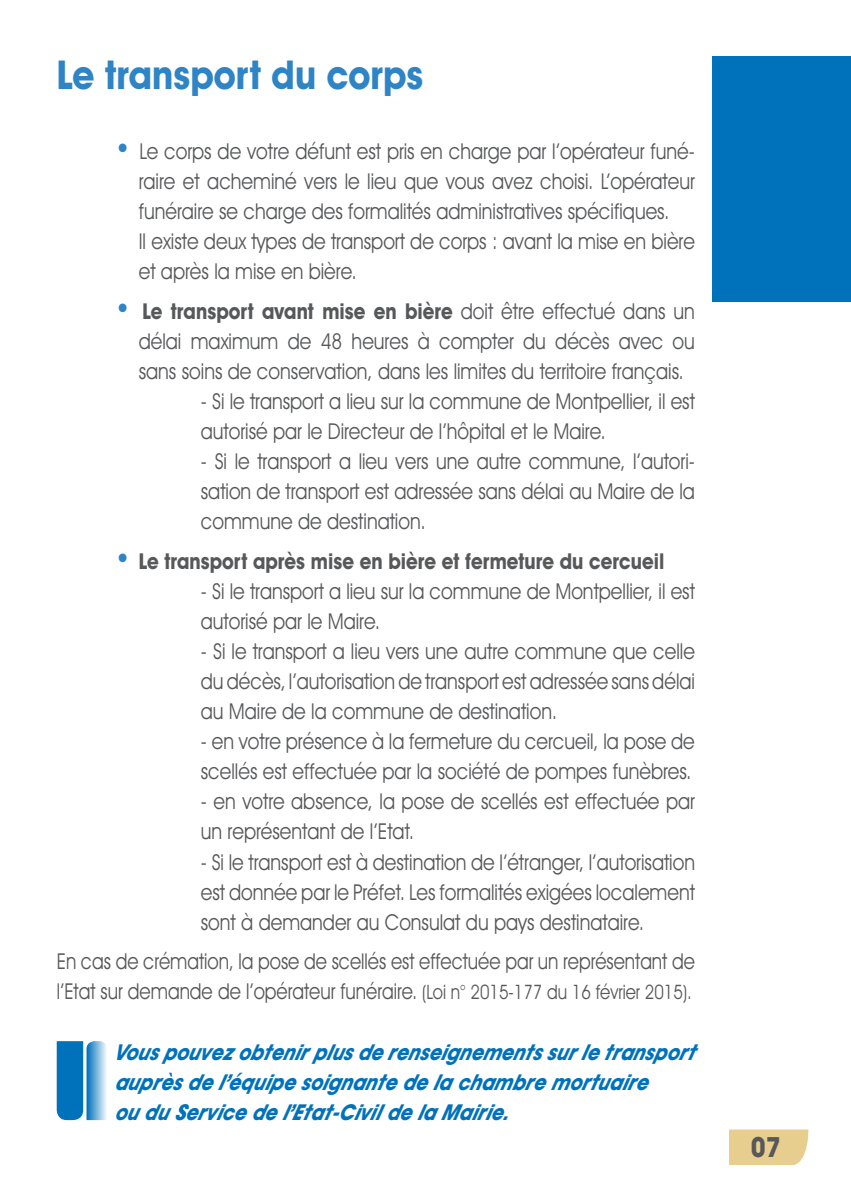
<style>
.page{position:relative;width:851px;height:1191px;background:#fff}
.page>*{position:absolute;margin:0;border:0;box-sizing:border-box;transform-origin:0 0}
.t1{font:700 40px "Avant Garde IT Cby BT";color:#2e84c5;scale:.9 1}
.t2{font:700 28px "Avant Garde IT Cby BT";color:#57585a;scale:.9 1}
.t3{font:22px/30px "Avant Garde IT Cby BT";color:#57585a;scale:.87 1}
.t4{font:22px/30px "Avant Garde IT Cby BT";color:#57585a;scale:.84 1}
.t5{font:italic 700 22px/30px "Avant Garde IT Cby BT";color:#0072bc;scale:.9 1}
.t6{font:700 22px "Avant Garde IT Cby BT";color:#57585a;scale:.87 1}
.s1{font-weight:700;font-size:30px;color:#2e84c5}
.s2{font-weight:700}
.s3{font-size:30px;color:#2e84c5}
.s4{font-size:20px}
</style>
<div class="page">
<div style="left:729px;top:1129px;width:79px;height:36px;background:#e8ce8e"></div>
<div style="left:712px;top:57px;width:138px;height:245px;background:#0072bc"></div>
<svg style="left:57px;top:1041px;width:49px;height:79px;background:#4296cd"></svg>
<h1 class="t1" style="left:57px;top:51px;width:409px">Le transport du corps</h1>
<p class="t3" style="left:139px;top:136px;width:640px;text-indent:-24px"><span class="s1">•</span> Le corps de votre défunt est pris en charge par l’opérateur funé&shy;raire et acheminé vers le lieu que vous avez choisi. L’opérateur funéraire se charge des formalités administratives spécifiques.<br>Il existe deux types de transport de corps : avant la mise en bière et après la mise en bière.</p>
<p class="t3" style="left:139px;top:296px;width:640px;text-align:justify;text-indent:-24px"><span class="s1">•</span> <span class="s2">Le transport avant mise en bière</span> doit être effectué dans un délai maximum de 48 heures à compter du décès avec ou sans soins de conservation, dans les limites du territoire français.</p>
<p class="t3" style="left:201px;top:386px;width:569px">- Si le transport a lieu sur la commune de Montpellier, il est autorisé par le Directeur de l’hôpital et le Maire.</p>
<p class="t3" style="left:201px;top:446px;width:569px;text-align:justify">- Si le transport a lieu vers une autre commune, l’autori&shy;sation de transport est adressée sans délai au Maire de la commune de destination.</p>
<p class="t6" style="left:115px;top:548px;width:633px"><span class="s3">•</span> Le transport après mise en bière et fermeture du cercueil</p>
<p class="t3" style="left:201px;top:576px;width:569px">- Si le transport a lieu sur la commune de Montpellier, il est autorisé par le Maire.</p>
<p class="t3" style="left:201px;top:636px;width:569px;text-align:justify">- Si le transport a lieu vers une autre commune que celle du décès, l’autorisation de transport est adressée sans délai au Maire de la commune de destination.</p>
<p class="t3" style="left:201px;top:726px;width:569px">- en votre présence à la fermeture du cercueil, la pose de scellés est effectuée par la société de pompes funèbres.</p>
<p class="t3" style="left:201px;top:786px;width:569px">- en votre absence, la pose de scellés est effectuée par un représentant de l’Etat.</p>
<p class="t3" style="left:201px;top:846px;width:569px;text-align:justify">- Si le transport est à destination de l’étranger, l’autorisation est donnée par le Préfet. Les formalités exigées localement sont à demander au Consulat du pays destinataire.</p>
<p class="t4" style="left:57px;top:946px;width:761px">En cas de crémation, la pose de scellés est effectuée par un représentant de l’Etat sur demande de l’opérateur funéraire. <span class="s4">(Loi n° 2015-177 du 16 février 2015).</span></p>
<p class="t5" style="left:115px;top:1036px;width:654px">Vousp ouvezobtenirplusderenseignementssurletransp ort auprèsdel’équip esoignantedelachambremortuaire ouduServicedel’Etat-CivildelaMairie.</p>
<p class="t2" style="left:750px;top:1130px;width:35px">07</p>
</div>
